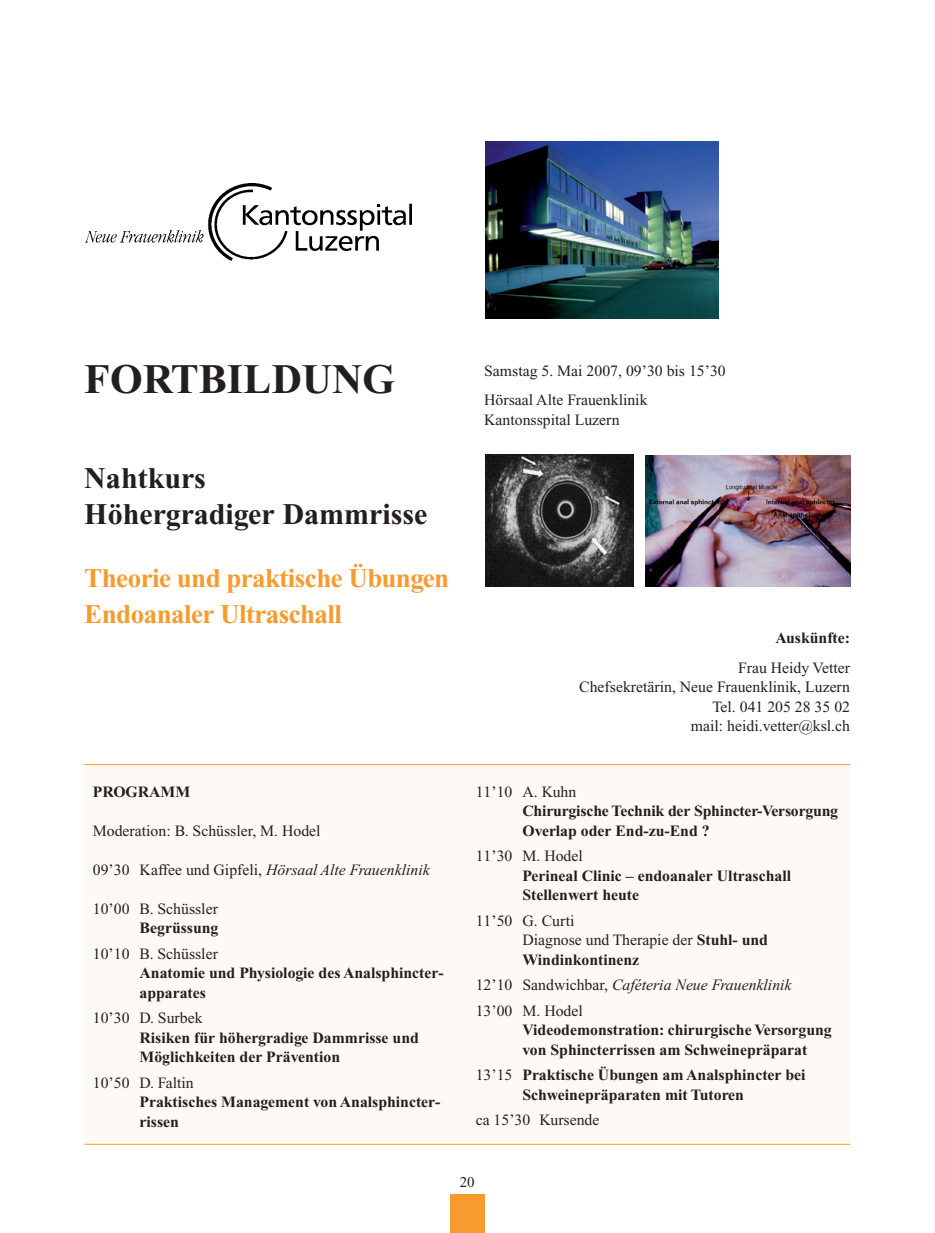
<style>
.page{position:relative;width:935px;height:1233px;background:#fff}
.page>*{position:absolute;margin:0;border:0;box-sizing:border-box;transform-origin:0 0}
.t1{font:700 42px "Times New Roman";color:#231f20}
.t2{font:700 30px/36px "Times New Roman";color:#231f20}
.t3{font:700 27px/36px "Times New Roman";letter-spacing:-.02em;color:#f89b2f}
.t4{font:700 15.75px/19.5px "Times New Roman";color:#231f20}
.t5{font:15.75px/19.5px "Times New Roman";color:#231f20}
.t6{font:italic 15.75px "Times New Roman";color:#231f20}
.t7{font:15px "Times New Roman";color:#231f20}
.s1{font-style:normal}
.s2{font-weight:700}
.s3{font-style:italic}
.s4{font-weight:400}
</style>
<div class="page">
<div style="left:84px;top:764px;width:766px;height:380px;background:#fdfaf5"></div>
<hr style="left:84px;top:764px;width:766px;height:1px;background:#f89b2f">
<hr style="left:84px;top:1144px;width:766px;height:1px;background:#f89b2f">
<div style="left:450px;top:1194px;width:35px;height:39px;background:#f89b2f"></div>
<img style="left:486px;top:141px;width:232px;height:178px">
<img style="left:85px;top:184px;width:326px;height:76px">
<img style="left:485px;top:454px;width:148px;height:132px">
<img style="left:646px;top:455px;width:204px;height:131px">
<h1 class="t1" style="left:84px;top:365px;width:312px">FORTBILDUNG</h1>
<h2 class="t2" style="left:84px;top:463px;width:344px">Nahtkurs<br>Höhergradiger Dammrisse</h2>
<h3 class="t3" style="left:84px;top:563px;width:366px">Theorie und praktische Übungen<br>Endoanaler Ultraschall</h3>
<p class="t5" style="left:484px;top:357px;width:243px;line-height:29.2px">Samstag 5. Mai 2007, 09’30 bis 15’30<br>Hörsaal Alte Frauenklinik</p>
<p class="t5" style="left:484px;top:411px;width:137px">Kantonsspital Luzern</p>
<p class="t4" style="left:775px;top:630px;width:76px">Auskünfte:</p>
<p class="t5" style="left:579px;top:659px;width:272px;text-align:right">Frau Heidy Vetter<br>Chefsekretärin, Neue Frauenklinik, Luzern<br>Tel. 041 205 28 35 02<br>mail: heidi.vetter@ksl.ch</p>
<p class="t4" style="left:93px;top:783px;width:99px">PROGRAMM</p>
<p class="t5" style="left:93px;top:822px;width:229px">Moderation: B. Schüssler, M. Hodel</p>
<p class="t6" style="left:93px;top:864px;width:338px"><span class="s1">09’30 Kaffee und Gipfeli,</span> Hörsaal Alte Frauenklinik</p>
<p class="t5" style="left:93px;top:900px;width:127px">10’00 B. Schüssler</p>
<p class="t4" style="left:140px;top:920px;width:80px">Begrüssung</p>
<p class="t5" style="left:93px;top:945px;width:127px">10’10 B. Schüssler</p>
<p class="t4" style="left:139px;top:965px;width:306px">Anatomie und Physiologie des Analsphincter&shy;apparates</p>
<p class="t5" style="left:93px;top:1009px;width:111px">10’30 D. Surbek</p>
<p class="t4" style="left:139px;top:1029px;width:281px">Risiken für höhergradige Dammrisse und<br>Möglichkeiten der Prävention</p>
<p class="t5" style="left:93px;top:1074px;width:102px">10’50 D. Faltin</p>
<p class="t4" style="left:139px;top:1094px;width:302px">Praktisches Management von Analsphincter&shy;rissen</p>
<p class="t5" style="left:475px;top:783px;width:102px">11’10 A. Kuhn</p>
<p class="t4" style="left:522px;top:803px;width:317px">Chirurgische Technik der Sphincter-Versorgung<br>Overlap oder End-zu-End ?</p>
<p class="t5" style="left:475px;top:848px;width:109px">11’30 M. Hodel</p>
<p class="t4" style="left:522px;top:867px;width:270px">Perineal Clinic – endoanaler Ultraschall<br>Stellenwert heute</p>
<p class="t5" style="left:522px;top:912px;width:247px;text-indent:-47px">11’50 G. Curti<br>Diagnose und Therapie der <span class="s2">Stuhl- und<br>Windinkontinenz</span></p>
<p class="t5" style="left:475px;top:974px;width:317px;line-height:25.5px">12’10 Sandwichbar, <span class="s3">Caféteria Neue Frauenklinik<br></span>13’00 M. Hodel</p>
<p class="t4" style="left:522px;top:1022px;width:311px">Videodemonstration: chirurgische Versorgung von Sphincterrissen am Schweinepräparat</p>
<p class="t4" style="left:522px;top:1067px;width:285px;text-indent:-47px"><span class="s4">13’15</span> Praktische Übungen am Analsphincter bei<br>Schweinepräparaten mit Tutoren</p>
<p class="t5" style="left:475px;top:1112px;width:125px">ca 15’30 Kursende</p>
<p class="t7" style="left:459px;top:1177px;width:16px">20</p>
</div>
